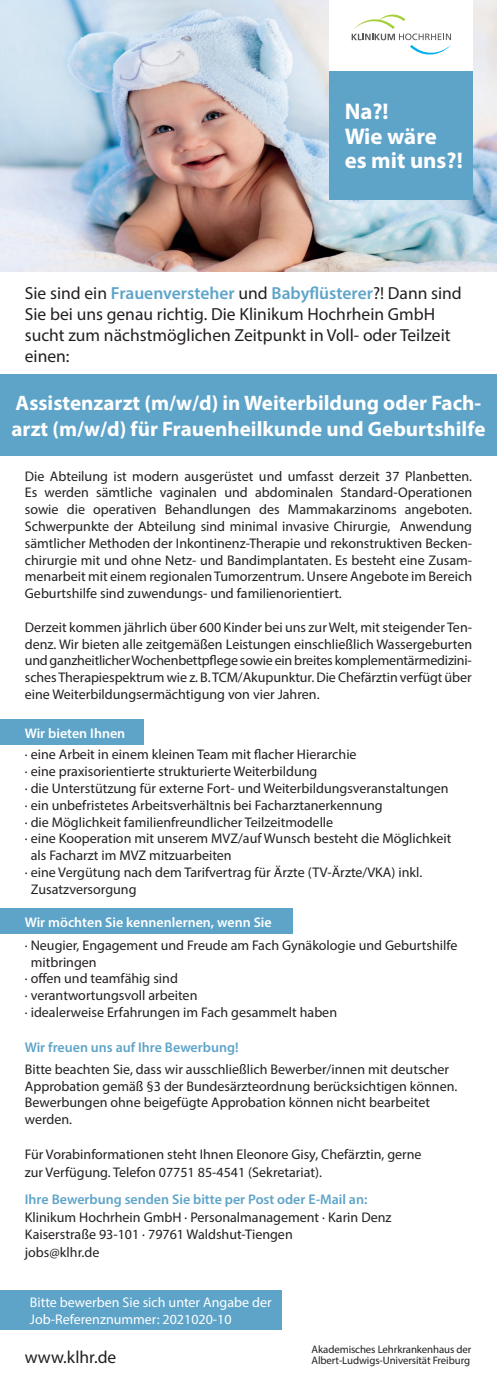
<style>
.page{position:relative;width:497px;height:1389px;background:#fff}
.page>*{position:absolute;margin:0;border:0;box-sizing:border-box;transform-origin:0 0}
.t1{font:700 22.75px/24.5px "Myriad Pro";color:#fff}
.t2{font:700 21px/25.2px "Myriad Pro";color:#fff}
.t3{font:17.5px/21px "Myriad Pro";color:#231f20}
.t4{font:14px/16.8px "Myriad Pro";color:#231f20}
.t5{font:600 14px "Myriad Pro";color:#5ea4c9}
.t6{font:14px/17.5px "Myriad Pro";color:#fff}
.t7{font:600 14px "Myriad Pro";color:#fff}
.t8{font:10.85px "Myriad Pro";letter-spacing:-.01em;color:#231f20}
.s1{font-weight:600;color:#5ea4c9}
</style>
<div class="page">
<div style="left:0;top:909px;width:292px;height:25px;background:#5ea4c9"></div>
<div style="left:0;top:719px;width:143px;height:26px;background:#5ea4c9"></div>
<img style="left:0;top:0;width:496px;height:271px">
<div style="left:0;top:1291px;width:281px;height:39px;background:#5ea4c9"></div>
<div style="left:0;top:374px;width:496px;height:82px;background:#5ea4c9"></div>
<div style="left:329px;top:0;width:143px;height:71px;background:#fff"></div>
<svg style="left:351px;top:15px;width:99px;height:40px"></svg>
<div style="left:329px;top:71px;width:143px;height:129px;background:#5ea4c9"></div>
<h1 class="t1" style="left:344px;top:99px;width:119px">Na?!<br>Wie wäre es mit uns?!</h1>
<p class="t3" style="left:25px;top:282px;width:438px">Sie sind ein <span class="s1">Frauenversteher</span> und <span class="s1">Babyflüsterer</span>?! Dann sind Sie bei uns genau richtig. Die Klinikum Hochrhein GmbH sucht zum nächstmöglichen Zeitpunkt in Voll- oder Teilzeit einen:</p>
<h2 class="t2" style="left:11px;top:390px;width:475px">Assistenzarzt (m/w/d) in Weiterbildung oder Fach&shy;arzt (m/w/d) für Frauenheilkunde und Geburtshilfe</h2>
<p class="t4" style="left:25px;top:467px;width:448px;text-align:justify">Die Abteilung ist modern ausgerüstet und umfasst derzeit 37 Planbetten.<br>Es werden sämtliche vaginalen und abdominalen Standard-Operationen sowie die operativen Behandlungen des Mammakarzinoms angeboten.<br>Schwerpunkte der Abteilung sind minimal invasive Chirurgie, Anwendung sämtlicher Methoden der Inkontinenz-Therapie und rekonstruktiven Becken&shy;chirurgie mit und ohne Netz- und Bandimplantaten. Es besteht eine Zusam&shy;menarbeit mit einem regionalen Tumorzentrum. Unsere Angebote im Bereich Geburtshilfe sind zuwendungs- und familienorientiert.</p>
<p class="t4" style="left:25px;top:619px;width:448px;text-align:justify">Derzeit kommen jährlich über 600 Kinder bei uns zur Welt, mit steigender Ten&shy;denz. Wir bieten alle zeitgemäßen Leistungen einschließlich Wassergeburten und ganzheitlicher Wochenbettpflege sowie ein breites komplementärmedizini&shy;sches Therapiespektrum wie z. B. TCM/Akupunktur. Die Chefärztin verfügt über eine Weiterbildungsermächtigung von vier Jahren.</p>
<p class="t7" style="left:25px;top:724px;width:102px">Wir bieten Ihnen</p>
<p class="t4" style="left:25px;top:746px;width:333px">· eine Arbeit in einem kleinen Team mit flacher Hierarchie</p>
<p class="t4" style="left:25px;top:763px;width:293px">· eine praxisorientierte strukturierte Weiterbildung</p>
<p class="t4" style="left:25px;top:780px;width:425px">· die Unterstützung für externe Fort- und Weiterbildungsveranstaltungen</p>
<p class="t4" style="left:25px;top:796px;width:359px">· ein unbefristetes Arbeitsverhältnis bei Facharztanerkennung</p>
<p class="t4" style="left:25px;top:813px;width:309px">· die Möglichkeit familienfreundlicher Teilzeitmodelle</p>
<p class="t4" style="left:25px;top:830px;width:427px">· eine Kooperation mit unserem MVZ/auf Wunsch besteht die Möglichkeit</p>
<p class="t4" style="left:31px;top:847px;width:202px">als Facharzt im MVZ mitzuarbeiten</p>
<p class="t4" style="left:25px;top:864px;width:398px">· eine Vergütung nach dem Tarifvertrag für Ärzte (TV-Ärzte/VKA) inkl.</p>
<p class="t4" style="left:31px;top:880px;width:107px">Zusatzversorgung</p>
<p class="t7" style="left:25px;top:914px;width:248px">Wir möchten Sie kennenlernen, wenn Sie</p>
<p class="t4" style="left:25px;top:937px;width:433px">· Neugier, Engagement und Freude am Fach Gynäkologie und Geburtshilfe</p>
<p class="t4" style="left:31px;top:953px;width:67px">mitbringen</p>
<p class="t4" style="left:25px;top:970px;width:154px">· offen und teamfähig sind</p>
<p class="t4" style="left:25px;top:987px;width:174px">· verantwortungsvoll arbeiten</p>
<p class="t4" style="left:25px;top:1004px;width:313px">· idealerweise Erfahrungen im Fach gesammelt haben</p>
<p class="t5" style="left:25px;top:1038px;width:215px">Wir freuen uns auf Ihre Bewerbung!</p>
<p class="t4" style="left:25px;top:1060px;width:433px">Bitte beachten Sie, dass wir ausschließlich Bewerber/innen mit deutscher Approbation gemäß §3 der Bundesärzteordnung berücksichtigen können.<br>Bewerbungen ohne beigefügte Approbation können nicht bearbeitet werden.</p>
<p class="t4" style="left:25px;top:1146px;width:398px;line-height:17.5px">Für Vorabinformationen steht Ihnen Eleonore Gisy, Chefärztin, gerne zur Verfügung. Telefon 07751 85-4541 (Sekretariat).</p>
<p class="t5" style="left:25px;top:1191px;width:343px">Ihre Bewerbung senden Sie bitte per Post oder E-Mail an:</p>
<p class="t4" style="left:25px;top:1208px;width:368px;line-height:17.5px">Klinikum Hochrhein GmbH · Personalmanagement · Karin Denz<br>Kaiserstraße 93-101 · 79761 Waldshut-Tiengen<br>jobs@klhr.de</p>
<p class="t6" style="left:30px;top:1293px;width:243px">Bitte bewerben Sie sich unter Angabe der<br>Job-Referenznummer: 2021020-10</p>
<p class="t8" style="left:311px;top:1343px;width:161px">Akademisches Lehrkrankenhaus der</p>
<p class="t3" style="left:25px;top:1346px;width:93px">www.klhr.de</p>
<p class="t8" style="left:311px;top:1354px;width:160px">Albert-Ludwigs-Universität Freiburg</p>
</div>
